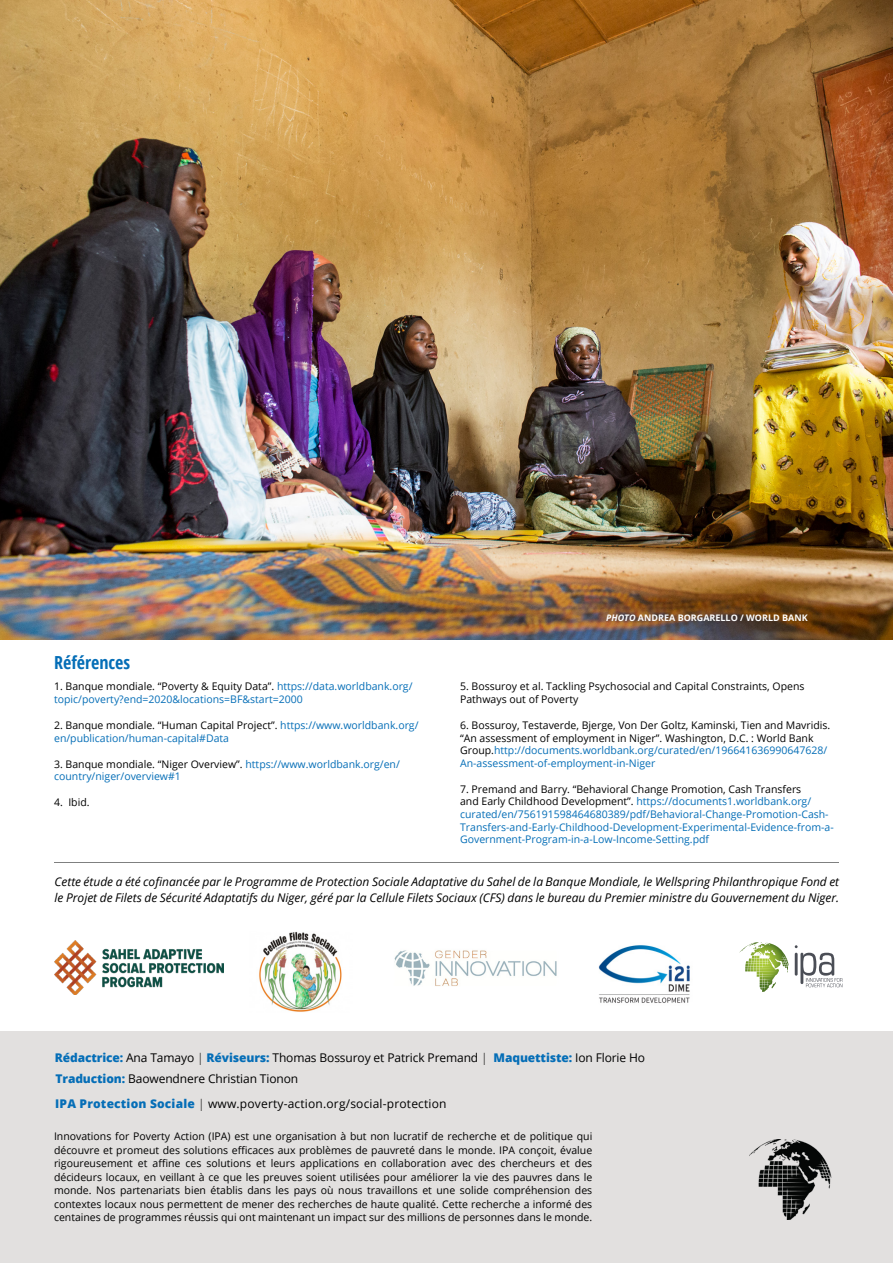
<style>
.page{position:relative;width:893px;height:1263px;background:#fff}
.page>*{position:absolute;margin:0;border:0;box-sizing:border-box;transform-origin:0 0}
.t1{font:700 condensed 18px "Open Sans";color:#056eb7}
.t2{font:italic 12px/16.5px "Open Sans";color:#000}
.t3{font:12px/21.5px "Open Sans";letter-spacing:-.01em;color:#000}
.t4{font:12px "Open Sans";letter-spacing:.015em;color:#000}
.t5{font:10.5px/13.5px "Open Sans";color:#000}
.t6{font:10.5px/12.6px "Open Sans";color:#056eb7}
.t7{font:700 9px "Open Sans";color:#fff}
.s1{font-style:italic}
.s2{color:#000}
.s3{color:#056eb7}
.s4{font-weight:800;color:#056eb7}
.s5{font-weight:300}
</style>
<div class="page">
<div style="left:0;top:1031px;width:893px;height:232px;background:#e2e0df"></div>
<img style="left:749px;top:1139px;width:83px;height:80px">
<hr style="left:54px;top:863px;width:785px;height:1px;background:#7f8080">
<img style="left:0;top:0;width:893px;height:639px">
<img style="left:54px;top:941px;width:169px;height:54px">
<img style="left:394px;top:950px;width:163px;height:36px">
<img style="left:598px;top:945px;width:92px;height:58px">
<svg style="left:795px;top:945px;width:47px;height:42px"></svg>
<img style="left:749px;top:942px;width:21px;height:6px">
<img style="left:259px;top:932px;width:83px;height:80px">
<p class="t7" style="left:606px;top:611px;width:203px"><span class="s1">PHOTO</span> ANDREA BORGARELLO / WORLD BANK</p>
<h1 class="t1" style="left:54px;top:649px;width:78px">Références</h1>
<p class="t6" style="left:54px;top:680px;width:360px"><span class="s2">1. Banque mondiale. “Poverty &amp; Equity Data”.</span> https://data.worldbank.org/ topic/poverty?end=2020&amp;locations=BF&amp;start=2000</p>
<p class="t6" style="left:54px;top:718px;width:366px"><span class="s2">2. Banque mondiale. “Human Capital Project”.</span> https://www.worldbank.org/ en/publication/human-capital#Data</p>
<p class="t6" style="left:54px;top:757px;width:347px"><span class="s2">3. Banque mondiale. “Niger Overview”.</span> https://www.worldbank.org/en/ country/niger/overview#1</p>
<p class="t5" style="left:54px;top:795px;width:37px">4. Ibid.</p>
<p class="t5" style="left:460px;top:680px;width:346px;line-height:12.6px">5. Bossuroy et al. Tackling Psychosocial and Capital Constraints, Opens<br>Pathways out of Poverty</p>
<p class="t5" style="left:460px;top:718px;width:372px;line-height:12.6px">6. Bossuroy, Testaverde, Bjerge, Von Der Goltz, Kaminski, Tien and Mavridis. “An assessment of employment in Niger”. Washington, D.C. : World Bank Group.<span class="s3">http://documents.worldbank.org/curated/en/196641636990647628/ An-assessment-of-employment-in-Niger</span></p>
<p class="t6" style="left:460px;top:782px;width:375px"><span class="s2">7. Premand and Barry. “Behavioral Change Promotion, Cash Transfers<br>and Early Childhood Development”.</span> https://documents1.worldbank.org/ curated/en/756191598464680389/pdf/Behavioral-Change-Promotion-Cash-Transfers-and-Early-Childhood-Development-Experimental-Evidence-from-a-Government-Program-in-a-Low-Income-Setting.pdf</p>
<p class="t2" style="left:55px;top:873px;width:786px">Cette étude a été cofinancée par le Programme de Protection Sociale Adaptative du Sahel de la Banque Mondiale, le Wellspring Philanthropique Fond et le Projet de Filets de Sécurité Adaptatifs du Niger, géré par la Cellule Filets Sociaux (CFS) dans le bureau du Premier ministre du Gouvernement du Niger.</p>
<p class="t3" style="left:55px;top:1046px;width:592px"><span class="s4">Rédactrice:</span> Ana Tamayo <span class="s5">|</span> <span class="s4">Réviseurs:</span> Thomas Bossuroy et Patrick Premand <span class="s5">|</span> <span class="s4">Maquettiste:</span> Ion Florie Ho<br><span class="s4">Traduction:</span> Baowendnere Christian Tionon</p>
<p class="t4" style="left:55px;top:1095px;width:393px"><span class="s4">IPA Protection Sociale</span> <span class="s5">|</span> www.poverty-action.org/social-protection</p>
<p class="t5" style="left:54px;top:1129px;width:540px;text-align:justify">Innovations for Poverty Action (IPA) est une organisation à but non lucratif de recherche et de politique qui découvre et promeut des solutions efficaces aux problèmes de pauvreté dans le monde. IPA conçoit, évalue rigoureusement et affine ces solutions et leurs applications en collaboration avec des chercheurs et des décideurs locaux, en veillant à ce que les preuves soient utilisées pour améliorer la vie des pauvres dans le monde. Nos partenariats bien établis dans les pays où nous travaillons et une solide compréhension des contextes locaux nous permettent de mener des recherches de haute qualité. Cette recherche a informé des centaines de programmes réussis qui ont maintenant un impact sur des millions de personnes dans le monde.</p>
</div>
